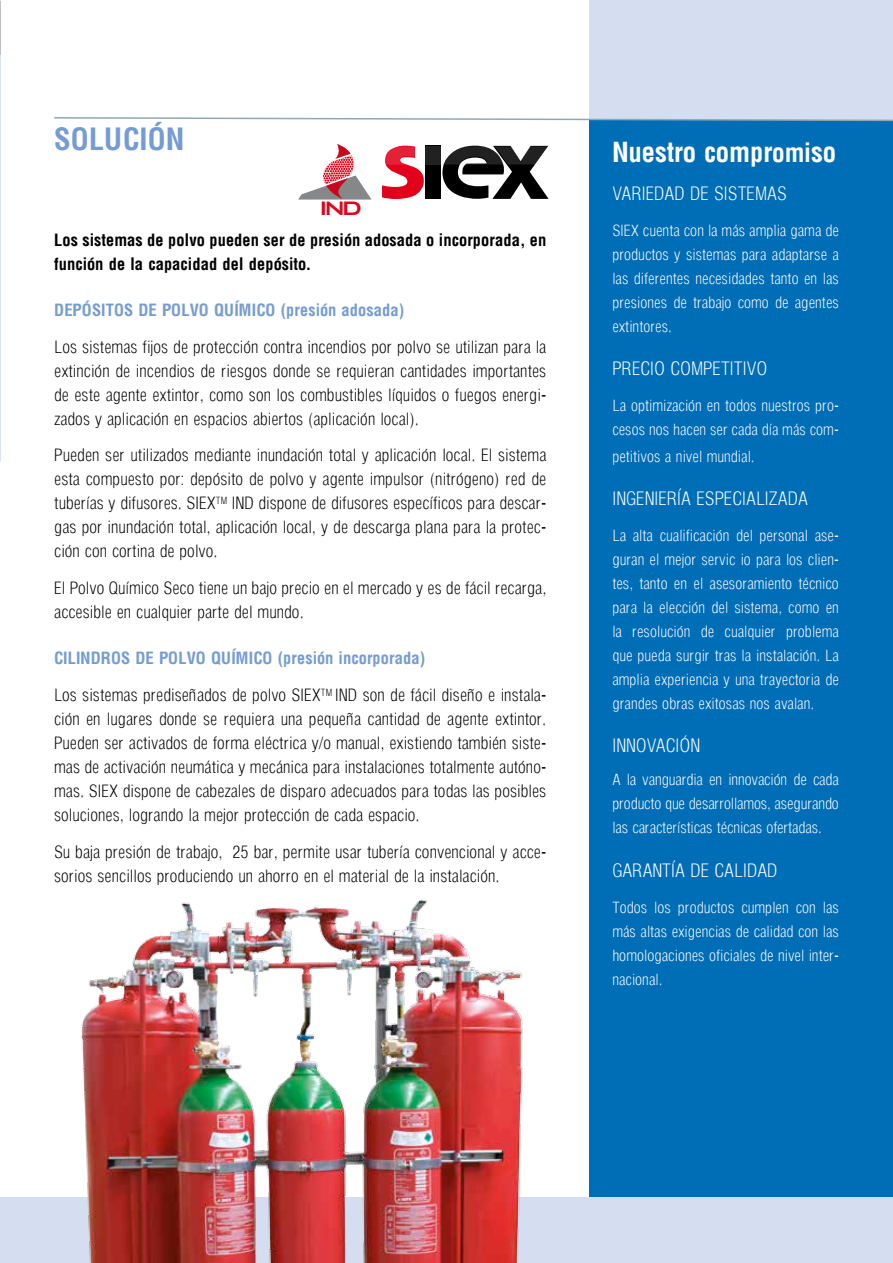
<style>
.page{position:relative;width:893px;height:1263px;background:#fff}
.page>*{position:absolute;margin:0;border:0;box-sizing:border-box;transform-origin:0 0}
.t1{font:700 condensed 30px "Arena";color:#759cd2}
.t2{font:700 condensed 27px "Arena";letter-spacing:-.01em;color:#fff}
.t3{font:500 26.1px "Bank Gothic BT";color:#e2001a}
.t4{font:300 condensed 18px "Arena";color:#fff}
.t5{font:300 condensed 16.5px/24px "Arena";color:#000;text-align:justify}
.t6{font:700 condensed 16.5px/24px "Arena";color:#000}
.t7{font:700 condensed 16.5px "Arena";color:#759cd2}
.t8{font:300 condensed 15px/24px "Arena";color:#fff;text-align:justify}
.s1{font-size:25.5px}
</style>
<div class="page">
<div style="left:590px;top:121px;width:303px;height:1076px;background:#006eb7"></div>
<div style="left:590px;top:0;width:303px;height:119px;background:#d4def0"></div>
<div style="left:0;top:1197px;width:893px;height:66px;background:#d4def0"></div>
<svg style="left:54px;top:116px;width:839px;height:6px"></svg>
<div style="left:425px;top:146px;width:16px;height:53px;background:#000"></div>
<svg style="left:298px;top:144px;width:74px;height:56px"></svg>
<svg style="left:442px;top:146px;width:107px;height:53px"></svg>
<div style="left:426px;top:146px;width:15px;height:19px;background:#212121"></div>
<svg style="left:382px;top:146px;width:44px;height:53px"></svg>
<img style="left:80px;top:899px;width:443px;height:364px">
<h1 class="t1" style="left:54px;top:121px;width:132px">SOLUCIÓN</h1>
<h3 class="t3" style="left:319px;top:193px;width:46px">IND</h3>
<p class="t6" style="left:54px;top:228px;width:494px">Los sistemas de polvo pueden ser de presión adosada o incorporada, en función de la capacidad del depósito.</p>
<p class="t7" style="left:54px;top:300px;width:352px">DEPÓSITOS DE POLVO QUÍMICO (presión adosada)</p>
<p class="t5" style="left:54px;top:335px;width:494px">Los sistemas fijos de protección contra incendios por polvo se utilizan para la extinción de incendios de riesgos donde se requieran cantidades importantes de este agente extintor, como son los combustibles líquidos o fuegos energi&shy;zados y aplicación en espacios abiertos (aplicación local).</p>
<p class="t5" style="left:54px;top:444px;width:494px">Pueden ser utilizados mediante inundación total y aplicación local. El sistema esta compuesto por: depósito de polvo y agente impulsor (nitrógeno) red de tuberías y difusores. SIEX<sup>TM</sup> IND dispone de difusores específicos para descar&shy;gas por inundación total, aplicación local, y de descarga plana para la protec&shy;ción con cortina de polvo.</p>
<p class="t5" style="left:54px;top:576px;width:494px">El Polvo Químico Seco tiene un bajo precio en el mercado y es de fácil recarga, accesible en cualquier parte del mundo.</p>
<p class="t7" style="left:54px;top:648px;width:373px">CILINDROS DE POLVO QUÍMICO (presión incorporada)</p>
<p class="t5" style="left:54px;top:683px;width:494px">Los sistemas prediseñados de polvo SIEX<sup>TM</sup> IND son de fácil diseño e instala&shy;ción en lugares donde se requiera una pequeña cantidad de agente extintor.<br>Pueden ser activados de forma eléctrica y/o manual, existiendo también siste&shy;mas de activación neumática y mecánica para instalaciones totalmente autóno&shy;mas. SIEX dispone de cabezales de disparo adecuados para todas las posibles soluciones, logrando la mejor protección de cada espacio.</p>
<p class="t5" style="left:54px;top:840px;width:494px">Su baja presión de trabajo, 25 bar, permite usar tubería convencional y acce&shy;sorios sencillos produciendo un ahorro en el material de la instalación.</p>
<h2 class="t2" style="left:612px;top:135px;width:225px">Nuestro compr<span class="s1">omi</span>so</h2>
<p class="t4" style="left:612px;top:183px;width:176px">VARIEDAD DE SISTEMAS</p>
<p class="t8" style="left:612px;top:218px;width:228px">SIEX cuenta con la más amplia gama de productos y sistemas para adaptarse a las diferentes necesidades tanto en las presiones de trabajo como de agentes extintores.</p>
<p class="t4" style="left:612px;top:358px;width:157px">PRECIO COMPETITIVO</p>
<p class="t8" style="left:612px;top:394px;width:228px">La optimización en todos nuestros pro&shy;cesos nos hacen ser cada día más com-</p>
<p class="t8" style="left:612px;top:445px;width:144px">petitivos a nivel mundial.</p>
<p class="t4" style="left:612px;top:488px;width:197px">INGENIERÍA ESPECIALIZADA</p>
<p class="t8" style="left:612px;top:524px;width:228px">La alta cualificación del personal ase&shy;guran el mejor servic io para los clien&shy;tes, tanto en el asesoramiento técnico para la elección del sistema, como en la resolución de cualquier problema que pueda surgir tras la instalación. La amplia experiencia y una trayectoria de grandes obras exitosas nos avalan.</p>
<p class="t4" style="left:612px;top:735px;width:89px">INNOVACIÓN</p>
<p class="t8" style="left:612px;top:768px;width:228px">A la vanguardia en innovación de cada producto que desarrollamos, asegurando las características técnicas ofertadas.</p>
<p class="t4" style="left:612px;top:860px;width:167px">GARANTÍA DE CALIDAD</p>
<p class="t8" style="left:612px;top:895px;width:228px">Todos los productos cumplen con las más altas exigencias de calidad con las homologaciones oficiales de nivel inter&shy;nacional.</p>
</div>
